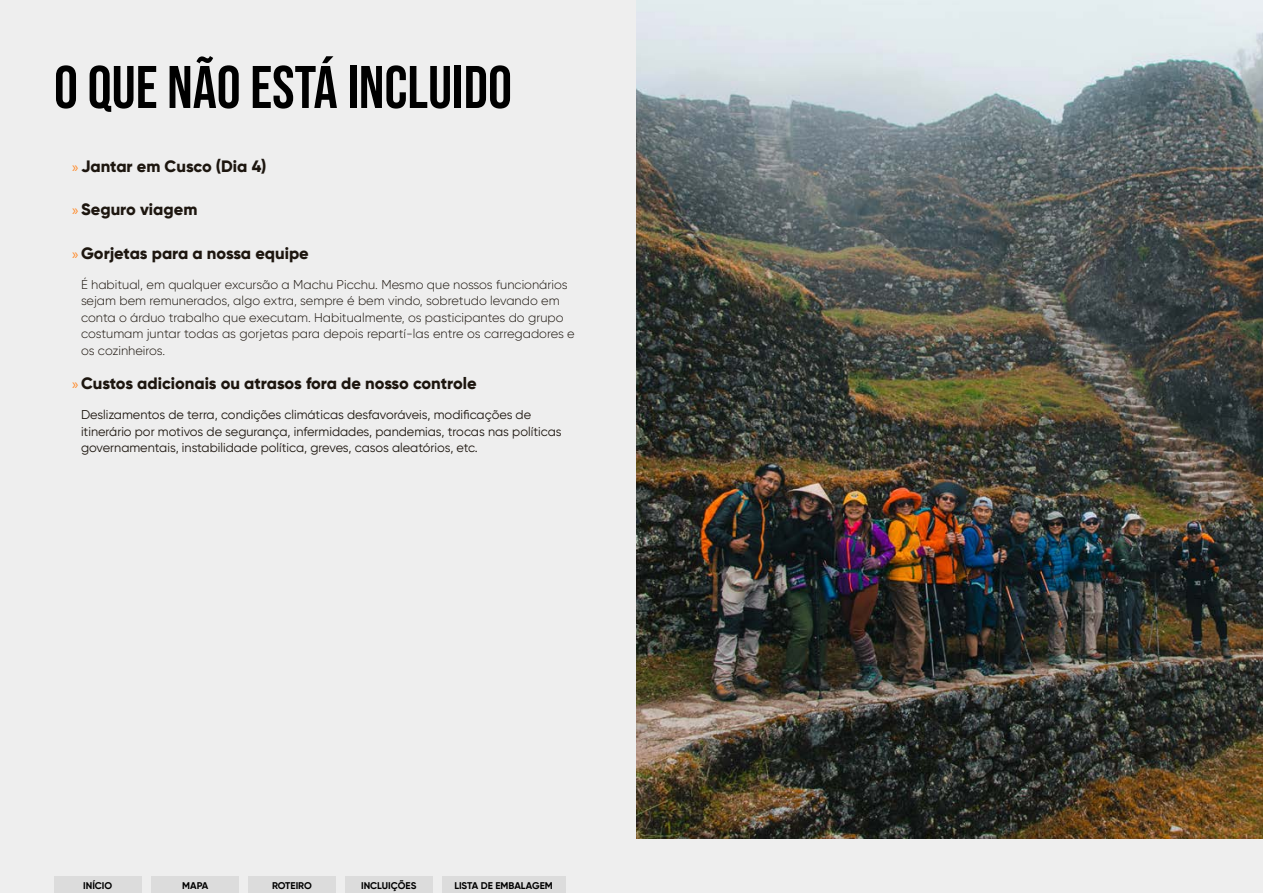
<style>
.page{position:relative;width:1263px;height:893px;background:#eee}
.page>*{position:absolute;margin:0;border:0;box-sizing:border-box;transform-origin:0 0}
.t1{font:60px "Bebas Neue";color:#000}
.t2{font:800 16.5px "Gilroy";color:#1d160f}
.t3{font:300 12.75px/16.5px "Gilroy";color:#1d160f}
.t4{font:12.75px/16.5px "Gilroy";color:#1d160f}
.t5{font:700 9.75px "Gilroy";color:#000}
.s1{font-family:"Myriad Pro";font-weight:400;font-size:15px;color:#ff8826}
</style>
<div class="page">
<img style="left:636px;top:0;width:627px;height:839px">
<div style="left:54px;top:877px;width:88px;height:16px;background:#dcdcdc"></div>
<div style="left:151px;top:877px;width:88px;height:16px;background:#dcdcdc"></div>
<div style="left:248px;top:877px;width:88px;height:16px;background:#dcdcdc"></div>
<div style="left:345px;top:877px;width:87px;height:16px;background:#dcdcdc"></div>
<div style="left:442px;top:877px;width:123px;height:16px;background:#dcdcdc"></div>
<h1 class="t1" style="left:54px;top:53px;width:459px">O QUE NÃO ESTÁ INCLUIDO</h1>
<p class="t2" style="left:72px;top:156px;width:196px"><span class="s1">»</span> Jantar em Cusco (Dia 4)</p>
<p class="t2" style="left:72px;top:199px;width:127px"><span class="s1">»</span> Seguro viagem</p>
<p class="t2" style="left:72px;top:243px;width:238px"><span class="s1">»</span> Gorjetas para a nossa equipe</p>
<p class="t3" style="left:81px;top:276px;width:495px">É habitual, em qualquer excursão a Machu Picchu. Mesmo que nossos funcionários sejam bem remunerados, algo extra, sempre é bem vindo, sobretudo levando em conta o árduo trabalho que executam. Habitualmente, os pasticipantes do grupo costumam juntar todas as gorjetas para depois repartí-las entre os carregadores e os cozinheiros.</p>
<p class="t2" style="left:72px;top:373px;width:406px"><span class="s1">»</span> Custos adicionais ou atrasos fora de nosso controle</p>
<p class="t4" style="left:81px;top:406px;width:482px">Deslizamentos de terra, condições climáticas desfavoráveis, modificações de itinerário por motivos de segurança, infermidades, pandemias, trocas nas políticas governamentais, instabilidade política, greves, casos aleatórios, etc.</p>
<p class="t5" style="left:83px;top:879px;width:31px">INÍCIO</p>
<p class="t5" style="left:182px;top:879px;width:28px">MAPA</p>
<p class="t5" style="left:272px;top:879px;width:41px">ROTEIRO</p>
<p class="t5" style="left:361px;top:879px;width:57px">INCLUIÇÕES</p>
<p class="t5" style="left:454px;top:879px;width:100px">LISTA DE EMBALAGEM</p>
</div>
